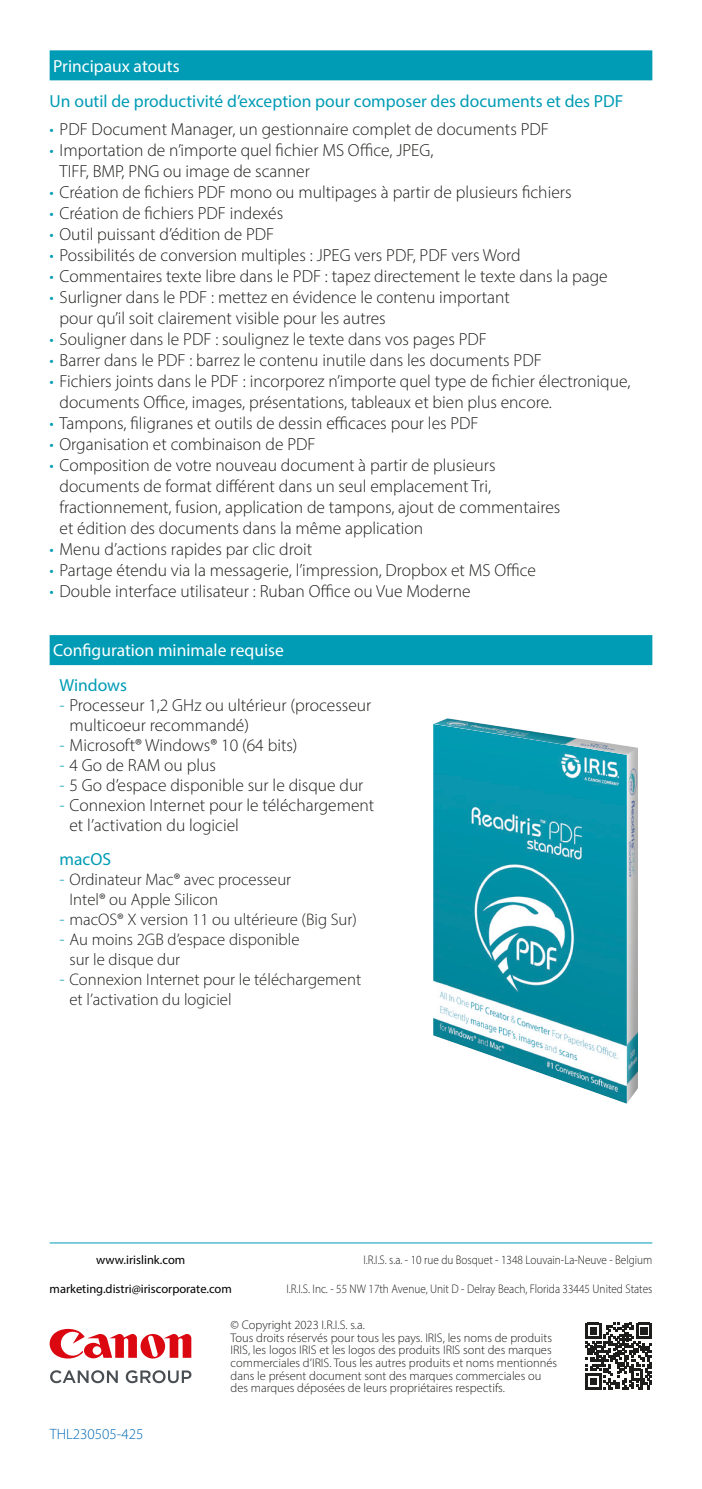
<style>
.page{position:relative;width:702px;height:1489px;background:#fff}
.page>*{position:absolute;margin:0;border:0;box-sizing:border-box;transform-origin:0 0}
.t1{font:300 17.5px/21px "Myriad Pro";color:#1d1d1b}
.subtitle_2{font:17.5px "Myriad Pro";color:#009cb5}
.subtitle{font:17.5px "Myriad Pro";color:#fff}
.bullet_2{font:17.5px "Myriad Pro";color:#009cb5}
.t2{font:300 16.75px/20px "Myriad Pro";color:#1d1d1b}
.t3{font:300 15px "Myriad Pro";color:#0069b4}
.texte{font:300 12.5px/12.5px "Myriad Pro";color:#1d1d1b}
.texte-2{font:300 12.5px "Myriad Pro";color:#1d1d1b;scale:.9 1}
.texte-3{font:12.5px "Myriad Pro";color:#000}
.s1{color:#009cb5}
.s2{font-size:17.5px;color:#009cb5}
</style>
<div class="page">
<div style="left:50px;top:50px;width:602px;height:30px;background:#009cb5"></div>
<div style="left:50px;top:635px;width:602px;height:30px;background:#009cb5"></div>
<svg style="left:585px;top:1322px;width:67px;height:67px"></svg>
<svg style="left:433px;top:718px;width:205px;height:385px"></svg>
<svg style="left:50px;top:1370px;width:68px;height:12px"></svg>
<svg style="left:126px;top:1370px;width:65px;height:12px"></svg>
<svg style="left:50px;top:1328px;width:141px;height:30px"></svg>
<hr style="left:50px;top:1242px;width:602px;height:1px;background:#009cb5">
<p class="subtitle" style="left:53px;top:55px;width:128px">Principaux atouts</p>
<p class="subtitle_2" style="left:50px;top:90px;width:575px">Un outil de productivité d’exception pour composer des documents et des PDF</p>
<p class="t1" style="left:50px;top:118px;width:501px"><span class="s1">•</span> PDF Document Manager, un gestionnaire complet de documents PDF</p>
<p class="t1" style="left:60px;top:139px;width:375px;text-indent:-10px"><span class="s1">•</span> Importation de n’importe quel fichier MS Office, JPEG,<br>TIFF, BMP, PNG ou image de scanner</p>
<p class="t1" style="left:50px;top:181px;width:523px"><span class="s1">•</span> Création de fichiers PDF mono ou multipages à partir de plusieurs fichiers</p>
<p class="t1" style="left:50px;top:202px;width:235px"><span class="s1">•</span> Création de fichiers PDF indexés</p>
<p class="t1" style="left:50px;top:223px;width:226px"><span class="s1">•</span> Outil puissant d’édition de PDF</p>
<p class="t1" style="left:50px;top:244px;width:472px"><span class="s1">•</span> Possibilités de conversion multiples : JPEG vers PDF, PDF vers Word</p>
<p class="t1" style="left:50px;top:265px;width:559px"><span class="s1">•</span> Commentaires texte libre dans le PDF : tapez directement le texte dans la page</p>
<p class="t1" style="left:60px;top:286px;width:452px;text-indent:-10px"><span class="s1">•</span> Surligner dans le PDF : mettez en évidence le contenu important pour qu’il soit clairement visible pour les autres</p>
<p class="t1" style="left:50px;top:328px;width:439px"><span class="s1">•</span> Souligner dans le PDF : soulignez le texte dans vos pages PDF</p>
<p class="t1" style="left:50px;top:349px;width:493px"><span class="s1">•</span> Barrer dans le PDF : barrez le contenu inutile dans les documents PDF</p>
<p class="t1" style="left:60px;top:370px;width:572px;text-indent:-10px"><span class="s1">•</span> Fichiers joints dans le PDF : incorporez n’importe quel type de fichier électronique, documents Office, images, présentations, tableaux et bien plus encore.</p>
<p class="t1" style="left:50px;top:412px;width:430px"><span class="s1">•</span> Tampons, filigranes et outils de dessin efficaces pour les PDF</p>
<p class="t1" style="left:50px;top:433px;width:267px"><span class="s1">•</span> Organisation et combinaison de PDF</p>
<p class="t1" style="left:60px;top:454px;width:502px;text-indent:-10px"><span class="s1">•</span> Composition de votre nouveau document à partir de plusieurs documents de format différent dans un seul emplacement Tri, fractionnement, fusion, application de tampons, ajout de commentaires et édition des documents dans la même application</p>
<p class="t1" style="left:50px;top:538px;width:264px"><span class="s1">•</span> Menu d’actions rapides par clic droit</p>
<p class="t1" style="left:50px;top:559px;width:488px"><span class="s1">•</span> Partage étendu via la messagerie, l’impression, Dropbox et MS Office</p>
<p class="t1" style="left:50px;top:580px;width:422px"><span class="s1">•</span> Double interface utilisateur : Ruban Office ou Vue Moderne</p>
<p class="subtitle" style="left:53px;top:639px;width:232px">Configuration minimale requise</p>
<p class="bullet_2" style="left:60px;top:674px;width:69px">Windows</p>
<p class="t1" style="left:69px;top:694px;width:303px;line-height:20px;text-indent:-10px"><span class="s1">-</span> Processeur 1,2 GHz ou ultérieur (processeur multicoeur recommandé)</p>
<p class="t1" style="left:60px;top:734px;width:239px"><span class="s1">-</span> Microsoft® Windows® 10 (64 bits)</p>
<p class="t1" style="left:60px;top:754px;width:158px"><span class="s1">-</span> 4 Go de RAM ou plus</p>
<p class="t1" style="left:60px;top:774px;width:305px"><span class="s1">-</span> 5 Go d’espace disponible sur le disque dur</p>
<p class="t1" style="left:69px;top:794px;width:306px;line-height:20px;text-indent:-10px"><span class="s1">-</span> Connexion Internet pour le téléchargement et l’activation du logiciel</p>
<p class="bullet_2" style="left:60px;top:848px;width:53px">macOS</p>
<p class="t2" style="left:69px;top:869px;width:223px;text-indent:-10px"><span class="s2">-</span> Ordinateur Mac® avec processeur<br>Intel® ou Apple Silicon</p>
<p class="t2" style="left:60px;top:909px;width:299px"><span class="s2">-</span> macOS® X version 11 ou ultérieure (Big Sur)</p>
<p class="t2" style="left:69px;top:929px;width:231px;text-indent:-10px"><span class="s2">-</span> Au moins 2GB d’espace disponible sur le disque dur</p>
<p class="t2" style="left:69px;top:969px;width:293px;text-indent:-10px"><span class="s2">-</span> Connexion Internet pour le téléchargement et l’activation du logiciel</p>
<p class="texte-3" style="left:96px;top:1251px;width:91px">www.irislink.com</p>
<p class="texte-3" style="left:50px;top:1280px;width:184px">marketing.distri@iriscorporate.com</p>
<p class="texte-2" style="left:363px;top:1251px;width:322px">I.R.I.S. s.a. - 10 rue du Bosquet - 1348 Louvain-La-Neuve - Belgium</p>
<p class="texte-2" style="left:286px;top:1280px;width:408px">I.R.I.S. Inc. - 55 NW 17th Avenue, Unit D - Delray Beach, Florida 33445 United States</p>
<p class="t3" style="left:50px;top:1425px;width:95px">THL230505-425</p>
<p class="texte" style="left:230px;top:1318px;width:136px">© Copyright 2023 I.R.I.S. s.a.</p>
<p class="texte" style="left:230px;top:1331px;width:328px">Tous droits réservés pour tous les pays. IRIS, les noms de produits IRIS, les logos IRIS et les logos des produits IRIS sont des marques commerciales d’IRIS. Tous les autres produits et noms mentionnés dans le présent document sont des marques commerciales ou des marques déposées de leurs propriétaires respectifs.</p>
</div>
